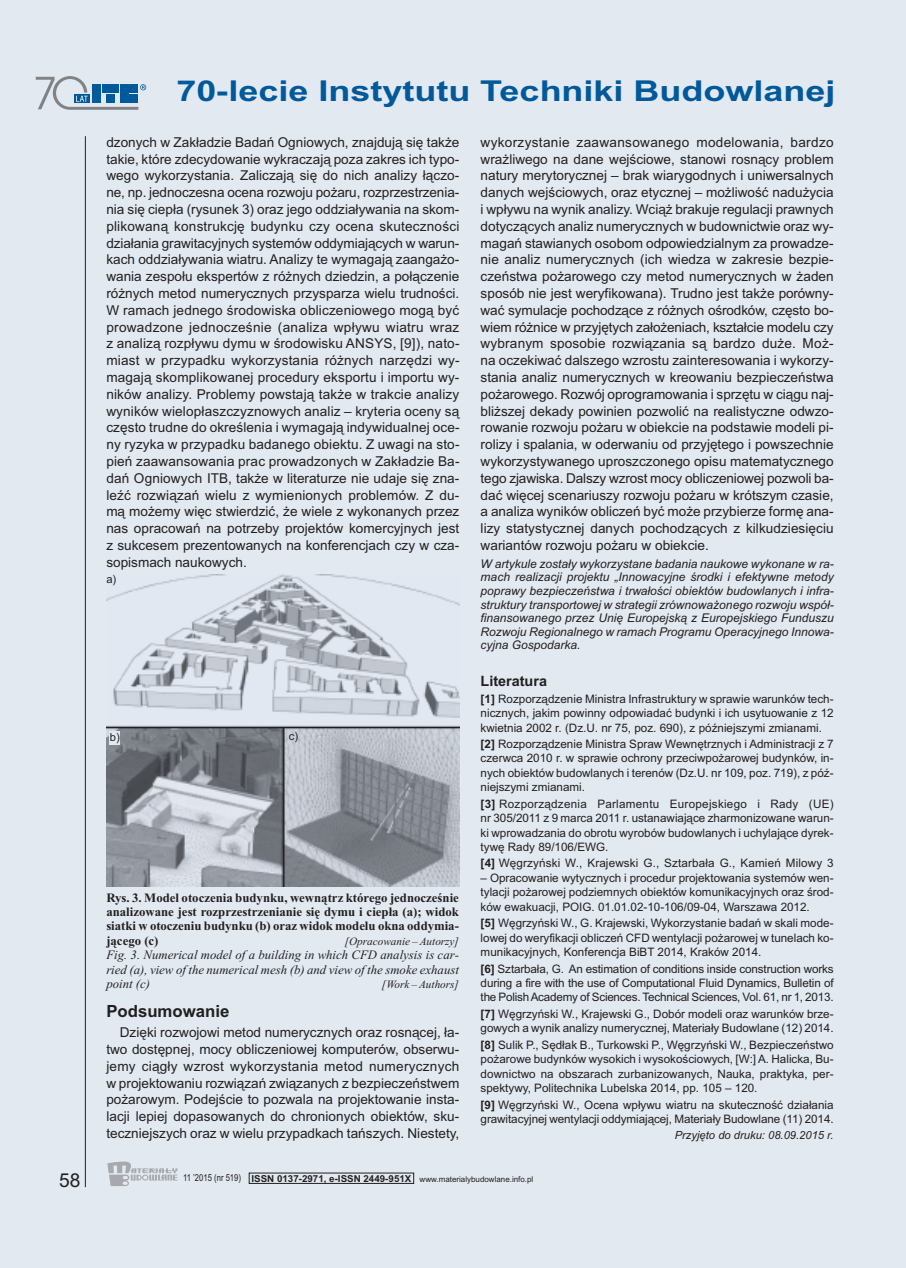
<style>
.page{position:relative;width:906px;height:1268px;background:#fff}
.page>*{position:absolute;margin:0;border:0;box-sizing:border-box;transform-origin:0 0}
.t1{font:700 28.8px "Arial";color:#00599b;scale:1.25 1}
.t2{font:19.2px "Arial";color:#231f20}
.t3{font:700 16.8px "Arial";color:#231f20}
.t4{font:700 14.4px "Arial";color:#231f20}
.t5{font:13.65px/16.8px "Arial";color:#231f20;text-align:justify}
.t6{font:700 12.75px/14.4px "Times New Roman";color:#231f20;text-align:justify}
.t7{font:italic 12.75px/14.4px "Times New Roman";color:#231f20;text-align:justify}
.t8{font:italic 12px/13.6px "Arial";color:#231f20;text-align:justify}
.t9{font:11.7px/14.4px "Arial";color:#231f20;text-align:justify}
.t10{font:italic 11.25px "Times New Roman";color:#231f20}
.t11{font:italic 11.25px "Arial";color:#231f20}
.t12{font:11.25px "Arial";color:#231f20}
.t13{font:7.95px "Arial";color:#231f20}
.s1{font-weight:700}
.s2{font-size:9.6px}
.s3{font-weight:700;font-size:9.6px}
</style>
<div class="page">
<div style="left:0;top:0;width:906px;height:1267px;background:#e2e9f1"></div>
<hr style="left:85px;top:136px;width:1px;height:1050px;background:#231f20">
<svg style="left:107px;top:1161px;width:70px;height:24px"></svg>
<svg style="left:36px;top:76px;width:110px;height:34px"></svg>
<img style="left:107px;top:574px;width:352px;height:312px">
<div style="left:109px;top:731px;width:11px;height:13px;background:#e2e9f1"></div>
<h1 class="t1" style="left:176px;top:74px;width:529px">70-lecie Instytutu Techniki Budowlanej</h1>
<p class="t5" style="left:106px;top:134px;width:355px">dzonych w Zakładzie Badań Ogniowych, znajdują się także takie, które zdecydowanie wykraczają poza zakres ich typo&shy;wego wykorzystania. Zaliczają się do nich analizy łączo&shy;ne, np. jednoczesna ocena rozwoju pożaru, rozprzestrzenia&shy;nia się ciepła (rysunek 3) oraz jego oddziaływania na skom&shy;plikowaną konstrukcję budynku czy ocena skuteczności działania grawitacyjnych systemów oddymiających w warun&shy;kach oddziaływania wiatru. Analizy te wymagają zaangażo&shy;wania zespołu ekspertów z różnych dziedzin, a połączenie różnych metod numerycznych przysparza wielu trudności.<br>W ramach jednego środowiska obliczeniowego mogą być prowadzone jednocześnie (analiza wpływu wiatru wraz z analizą rozpływu dymu w środowisku ANSYS, [9]), nato&shy;miast w przypadku wykorzystania różnych narzędzi wy&shy;magają skomplikowanej procedury eksportu i importu wy&shy;ników analizy. Problemy powstają także w trakcie analizy wyników wielopłaszczyznowych analiz – kryteria oceny są często trudne do określenia i wymagają indywidualnej oce&shy;ny ryzyka w przypadku badanego obiektu. Z uwagi na sto&shy;pień zaawansowania prac prowadzonych w Zakładzie Ba&shy;dań Ogniowych ITB, także w literaturze nie udaje się zna&shy;leźć rozwiązań wielu z wymienionych problemów. Z du&shy;mą możemy więc stwierdzić, że wiele z wykonanych przez nas opracowań na potrzeby projektów komercyjnych jest z sukcesem prezentowanych na konferencjach czy w cza&shy;sopismach naukowych.</p>
<p class="t5" style="left:480px;top:134px;width:354px">wykorzystanie zaawansowanego modelowania, bardzo wrażliwego na dane wejściowe, stanowi rosnący problem natury merytorycznej – brak wiarygodnych i uniwersalnych danych wejściowych, oraz etycznej – możliwość nadużycia i wpływu na wynik analizy. Wciąż brakuje regulacji prawnych dotyczących analiz numerycznych w budownictwie oraz wy&shy;magań stawianych osobom odpowiedzialnym za prowadze&shy;nie analiz numerycznych (ich wiedza w zakresie bezpie&shy;czeństwa pożarowego czy metod numerycznych w żaden sposób nie jest weryfikowana). Trudno jest także porówny&shy;wać symulacje pochodzące z różnych ośrodków, często bo&shy;wiem różnice w przyjętych założeniach, kształcie modelu czy wybranym sposobie rozwiązania są bardzo duże. Moż&shy;na oczekiwać dalszego wzrostu zainteresowania i wykorzy&shy;stania analiz numerycznych w kreowaniu bezpieczeństwa pożarowego. Rozwój oprogramowania i sprzętu w ciągu naj&shy;bliższej dekady powinien pozwolić na realistyczne odwzo&shy;rowanie rozwoju pożaru w obiekcie na podstawie modeli pi&shy;rolizy i spalania, w oderwaniu od przyjętego i powszechnie wykorzystywanego uproszczonego opisu matematycznego tego zjawiska. Dalszy wzrost mocy obliczeniowej pozwoli ba&shy;dać więcej scenariuszy rozwoju pożaru w krótszym czasie, a analiza wyników obliczeń być może przybierze formę ana&shy;lizy statystycznej danych pochodzących z kilkudziesięciu wariantów rozwoju pożaru w obiekcie.</p>
<p class="t8" style="left:480px;top:556px;width:354px">W artykule zostały wykorzystane badania naukowe wykonane w ra&shy;mach realizacji projektu „Innowacyjne środki i efektywne metody poprawy bezpieczeństwa i trwałości obiektów budowlanych i infra&shy;struktury transportowej w strategii zrównoważonego rozwoju współ&shy;finansowanego przez Unię Europejską z Europejskiego Funduszu Rozwoju Regionalnego w ramach Programu Operacyjnego Innowa&shy;cyjna Gospodarka.</p>
<p class="t4" style="left:480px;top:672px;width:68px">Literatura</p>
<p class="t9" style="left:480px;top:691px;width:354px"><span class="s1">[1]</span> Rozporządzenie Ministra Infrastruktury w sprawie warunków tech&shy;nicznych, jakim powinny odpowiadać budynki i ich usytuowanie z 12 kwietnia 2002 r. (Dz.U. nr 75, poz. 690), z późniejszymi zmianami.</p>
<p class="t9" style="left:480px;top:736px;width:354px"><span class="s1">[2]</span> Rozporządzenie Ministra Spraw Wewnętrznych i Administracji z 7 czerwca 2010 r. w sprawie ochrony przeciwpożarowej budynków, in&shy;nych obiektów budowlanych i terenów (Dz.U. nr 109, poz. 719), z póź&shy;niejszymi zmianami.</p>
<p class="t9" style="left:480px;top:796px;width:354px"><span class="s1">[3]</span> Rozporządzenia Parlamentu Europejskiego i Rady (UE) nr 305/2011 z 9 marca 2011 r. ustanawiające zharmonizowane warun&shy;ki wprowadzania do obrotu wyrobów budowlanych i uchylające dyrek&shy;tywę Rady 89/106/EWG.</p>
<p class="t9" style="left:480px;top:856px;width:354px"><span class="s1">[4]</span> Węgrzyński W., Krajewski G., Sztarbała G., Kamień Milowy 3</p>
<p class="t9" style="left:480px;top:870px;width:354px">– Opracowanie wytycznych i procedur projektowania systemów wen&shy;tylacji pożarowej podziemnych obiektów komunikacyjnych oraz środ&shy;ków ewakuacji, POIG. 01.01.02-10-106/09-04, Warszawa 2012.</p>
<p class="t9" style="left:480px;top:915px;width:354px"><span class="s1">[5]</span> Węgrzyński W., G. Krajewski, Wykorzystanie badań w skali mode&shy;lowej do weryfikacji obliczeń CFD wentylacji pożarowej w tunelach ko&shy;munikacyjnych, Konferencja BiBT 2014, Kraków 2014.</p>
<p class="t9" style="left:480px;top:961px;width:354px"><span class="s1">[6]</span> Sztarbała, G. An estimation of conditions inside construction works during a fire with the use of Computational Fluid Dynamics, Bulletin of the PolishAcademy of Sciences. Technical Sciences, Vol. 61, nr 1, 2013.</p>
<p class="t9" style="left:480px;top:1006px;width:354px"><span class="s1">[7]</span> Węgrzyński W., Krajewski G., Dobór modeli oraz warunków brze&shy;gowych a wynik analizy numerycznej, Materiały Budowlane (12) 2014.</p>
<p class="t9" style="left:480px;top:1037px;width:354px"><span class="s1">[8]</span> Sulik P., Sędłak B., Turkowski P., Węgrzyński W., Bezpieczeństwo pożarowe budynków wysokich i wysokościowych, [W:] A. Halicka, Bu&shy;downictwo na obszarach zurbanizowanych, Nauka, praktyka, per&shy;spektywy, Politechnika Lubelska 2014, pp. 105 – 120.</p>
<p class="t9" style="left:480px;top:1096px;width:354px"><span class="s1">[9]</span> Węgrzyński W., Ocena wpływu wiatru na skuteczność działania grawitacyjnej wentylacji oddymiającej, Materiały Budowlane (11) 2014.</p>
<p class="t11" style="left:675px;top:1128px;width:160px">Przyjęto do druku: 08.09.2015 r.</p>
<p class="t12" style="left:106px;top:573px;width:11px">a)</p>
<p class="t12" style="left:110px;top:730px;width:11px">b)</p>
<p class="t12" style="left:289px;top:729px;width:11px">c)</p>
<p class="t6" style="left:106px;top:889px;width:354px">Rys. 3. Model otoczenia budynku, wewnątrz którego jednocześnie analizowane jest rozprzestrzenianie się dymu i ciepła (a); widok siatki w otoczeniu budynku (b) oraz widok modelu okna oddymia&shy;jącego (c)</p>
<p class="t10" style="left:345px;top:934px;width:116px">[Opracowanie – Autorzy]</p>
<p class="t7" style="left:106px;top:947px;width:354px">Fig. 3. Numerical model of a building in which CFD analysis is car&shy;ried (a), view of the numerical mesh (b) and view of the smoke exhaust point (c)</p>
<p class="t10" style="left:382px;top:977px;width:78px">[Work – Authors]</p>
<p class="t3" style="left:106px;top:1000px;width:125px">Podsumowanie</p>
<p class="t5" style="left:106px;top:1023px;width:354px;text-indent:14px">Dzięki rozwojowi metod numerycznych oraz rosnącej, ła&shy;two dostępnej, mocy obliczeniowej komputerów, obserwu&shy;jemy ciągły wzrost wykorzystania metod numerycznych w projektowaniu rozwiązań związanych z bezpieczeństwem pożarowym. Podejście to pozwala na projektowanie insta&shy;lacji lepiej dopasowanych do chronionych obiektów, sku&shy;teczniejszych oraz w wielu przypadkach tańszych. Niestety,</p>
<h2 class="t2" style="left:59px;top:1168px;width:23px">58</h2>
<p class="t13" style="left:183px;top:1174px;width:352px"><span class="s2">11 ’2015 (nr 519)</span> <span class="s3">ISSN 0137-2971, e-ISSN 2449-951X</span> www.materialybudowlane.info.pl</p>
</div>
